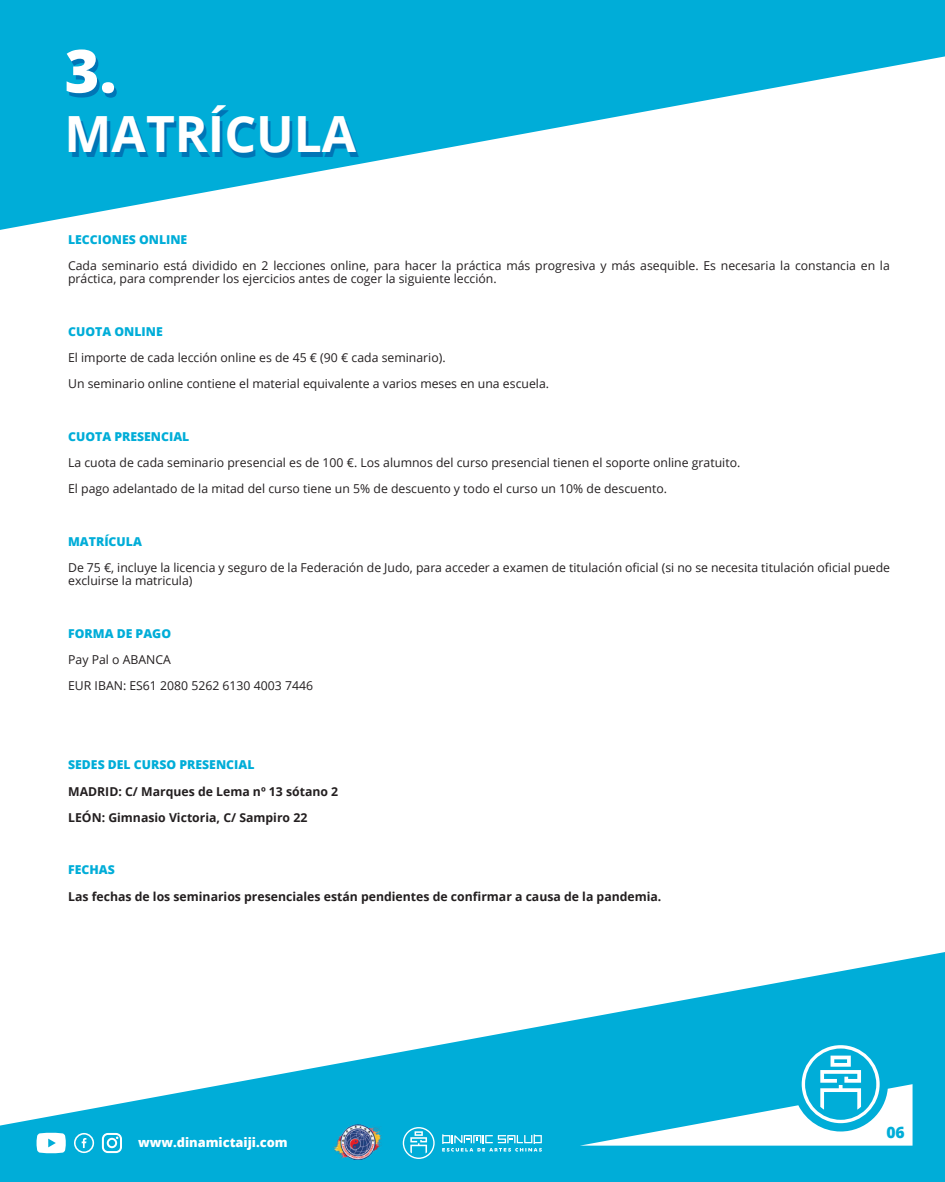
<style>
.page{position:relative;width:945px;height:1182px;background:#fff}
.page>*{position:absolute;margin:0;border:0;box-sizing:border-box;transform-origin:0 0}
.t1{font:800 59.5px "Open Sans";color:#fff}
.t2{font:700 49.88px "Open Sans";color:#fff}
.t3{font:800 15.75px "Open Sans";color:#00add8}
.t4{font:800 12.86px "Open Sans";color:#fff}
.t5{font:12.25px/26.2px "Open Sans";color:#231f20}
.t6{font:700 12.25px/26.2px "Open Sans";color:#231f20}
.t7{font:800 12.25px "Open Sans";color:#00add8}
</style>
<div class="page">
<svg style="left:0;top:0;width:945px;height:230px;fill:#00add8"></svg>
<svg style="left:0;top:952px;width:945px;height:229px;fill:#00add8"></svg>
<svg style="left:580px;top:1045px;width:333px;height:100px"></svg>
<svg style="left:102px;top:1132px;width:20px;height:20px"></svg>
<svg style="left:74px;top:1132px;width:20px;height:20px"></svg>
<svg style="left:37px;top:1132px;width:29px;height:21px"></svg>
<img style="left:332px;top:1124px;width:52px;height:35px">
<svg style="left:442px;top:1134px;width:100px;height:17px;background:#48c3e2"></svg>
<svg style="left:403px;top:1126px;width:32px;height:32px"></svg>
<h1 class="t1" style="left:65px;top:26px;width:54px">3.</h1>
<h2 class="t2" style="left:65px;top:99px;width:293px">MATRÍCULA</h2>
<p class="t7" style="left:68px;top:230px;width:121px">LECCIONES ONLINE</p>
<p class="t5" style="left:68px;top:259px;width:823px;line-height:13.1px">Cada seminario está dividido en 2 lecciones online, para hacer la práctica más progresiva y más asequible. Es necesaria la constancia en la práctica, para comprender los ejercicios antes de coger la siguiente lección.</p>
<p class="t7" style="left:68px;top:322px;width:96px">CUOTA ONLINE</p>
<p class="t5" style="left:68px;top:344px;width:482px">El importe de cada lección online es de 45 € (90 € cada seminario).<br>Un seminario online contiene el material equivalente a varios meses en una escuela.</p>
<p class="t7" style="left:68px;top:427px;width:123px">CUOTA PRESENCIAL</p>
<p class="t5" style="left:68px;top:449px;width:674px">La cuota de cada seminario presencial es de 100 €. Los alumnos del curso presencial tienen el soporte online gratuito.<br>El pago adelantado de la mitad del curso tiene un 5% de descuento y todo el curso un 10% de descuento.</p>
<p class="t7" style="left:68px;top:532px;width:75px">MATRÍCULA</p>
<p class="t5" style="left:68px;top:561px;width:824px;line-height:13.1px">De 75 €, incluye la licencia y seguro de la Federación de Judo, para acceder a examen de titulación oficial (si no se necesita titulación oficial puede excluirse la matricula)</p>
<p class="t7" style="left:68px;top:624px;width:104px">FORMA DE PAGO</p>
<p class="t5" style="left:68px;top:646px;width:246px">Pay Pal o ABANCA<br>EUR IBAN: ES61 2080 5262 6130 4003 7446</p>
<p class="t7" style="left:68px;top:755px;width:188px">SEDES DEL CURSO PRESENCIAL</p>
<p class="t6" style="left:68px;top:777px;width:272px">MADRID: C/ Marques de Lema nº 13 sótano 2<br>LEÓN: Gimnasio Victoria, C/ Sampiro 22</p>
<p class="t7" style="left:68px;top:860px;width:48px">FECHAS</p>
<p class="t6" style="left:68px;top:882px;width:595px">Las fechas de los seminarios presenciales están pendientes de confirmar a causa de la pandemia.</p>
<p class="t4" style="left:138px;top:1132px;width:151px">www.dinamictaiji.com</p>
<p class="t3" style="left:886px;top:1119px;width:20px">06</p>
</div>
